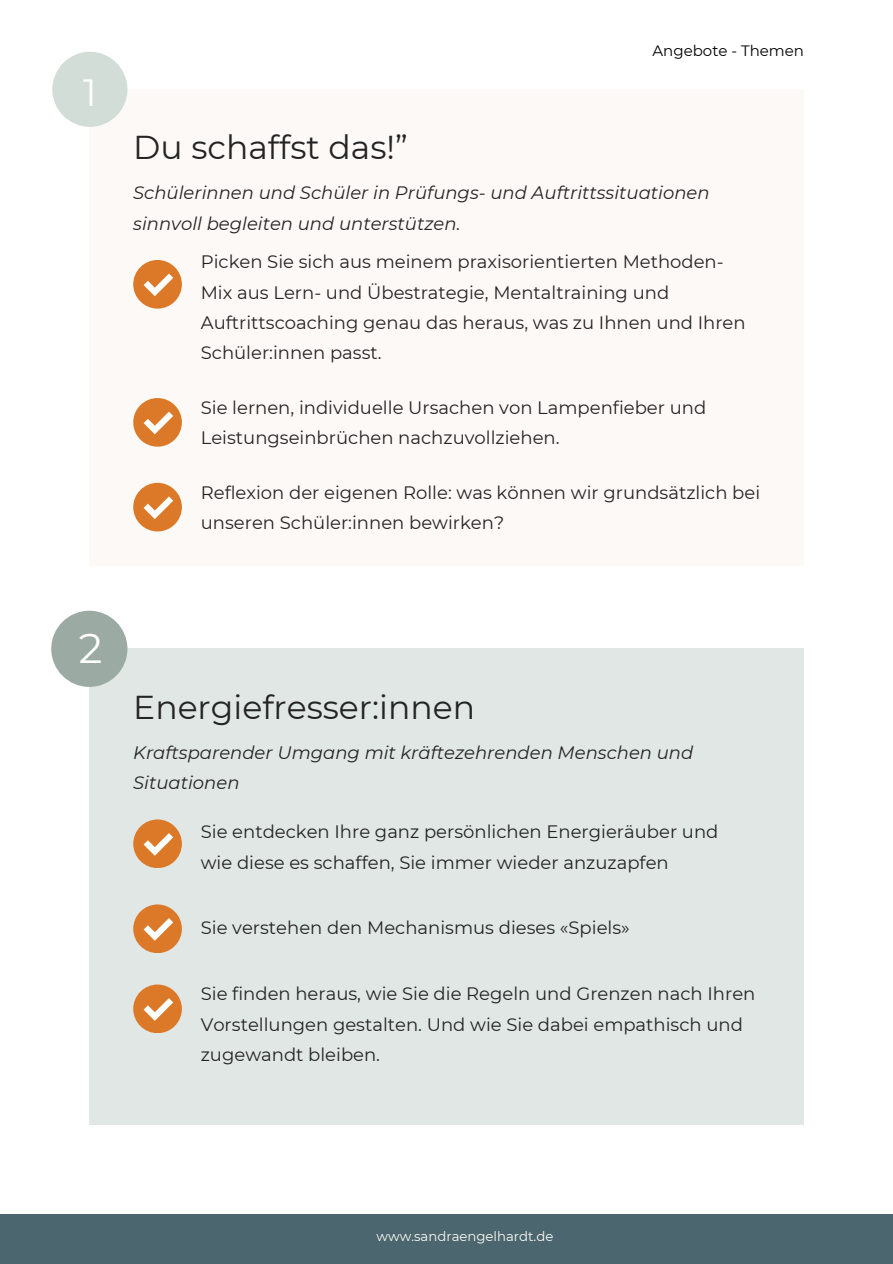
<style>
.page{position:relative;width:893px;height:1264px;background:#fff}
.page>*{position:absolute;margin:0;border:0;box-sizing:border-box;transform-origin:0 0}
.t1{font:41.7px "Montserrat";color:#fff}
.t2{font:37.8px "Montserrat";color:#fff}
.t3{font:33px "Montserrat";color:#242424}
.t4{font:18px/30.3px "Montserrat";color:#242424}
.t5{font:italic 18px/30.3px "Montserrat";color:#242424}
.t6{font:15px "Montserrat";color:#000}
.t7{font:13.2px "Montserrat";color:#fcfaf4}
</style>
<div class="page">
<div style="left:89px;top:89px;width:715px;height:476px;background:#fdf9f6"></div>
<div style="left:133px;top:398px;width:49px;height:48px;background:#dc7928;border-radius:50%"></div>
<svg style="left:144px;top:411px;width:29px;height:23px"></svg>
<div style="left:133px;top:260px;width:49px;height:48px;background:#dc7928;border-radius:50%"></div>
<svg style="left:144px;top:273px;width:29px;height:23px"></svg>
<div style="left:133px;top:483px;width:49px;height:48px;background:#dc7928;border-radius:50%"></div>
<svg style="left:144px;top:496px;width:29px;height:23px"></svg>
<div style="left:89px;top:649px;width:715px;height:475px;background:#e0e7e4"></div>
<div style="left:133px;top:904px;width:49px;height:48px;background:#dc7928;border-radius:50%"></div>
<svg style="left:144px;top:918px;width:29px;height:22px"></svg>
<div style="left:133px;top:819px;width:49px;height:48px;background:#dc7928;border-radius:50%"></div>
<svg style="left:144px;top:833px;width:29px;height:22px"></svg>
<div style="left:133px;top:984px;width:49px;height:48px;background:#dc7928;border-radius:50%"></div>
<svg style="left:144px;top:998px;width:29px;height:22px"></svg>
<div style="left:0;top:1214px;width:892px;height:49px;background:#4b666e"></div>
<div style="left:51px;top:610px;width:76px;height:77px;background:#9baba4;border-radius:50%"></div>
<div style="left:52px;top:52px;width:75px;height:75px;background:#d2ddd8;border-radius:50%"></div>
<h2 class="t2" style="left:83px;top:70px;width:15px">1</h2>
<p class="t6" style="left:652px;top:41px;width:153px">Angebote - Themen</p>
<h3 class="t3" style="left:133px;top:127px;width:276px">Du schaffst das!”</h3>
<p class="t5" style="left:133px;top:178px;width:578px">Schülerinnen und Schüler in Prüfungs- und Auftrittssituationen sinnvoll begleiten und unterstützen.</p>
<p class="t4" style="left:201px;top:246px;width:546px">Picken Sie sich aus meinem praxisorientierten Methoden-Mix aus Lern- und Übestrategie, Mentaltraining und Auftrittscoaching genau das heraus, was zu Ihnen und Ihren Schüler:innen passt.</p>
<p class="t4" style="left:201px;top:392px;width:507px">Sie lernen, individuelle Ursachen von Lampenfieber und<br>Leistungseinbrüchen nachzuvollziehen.</p>
<p class="t4" style="left:201px;top:477px;width:561px">Reflexion der eigenen Rolle: was können wir grundsätzlich bei unseren Schüler:innen bewirken?</p>
<h1 class="t1" style="left:79px;top:622px;width:25px">2</h1>
<h3 class="t3" style="left:133px;top:687px;width:343px">Energiefresser:innen</h3>
<p class="t5" style="left:133px;top:737px;width:561px">Kraftsparender Umgang mit kräftezehrenden Menschen und<br>Situationen</p>
<p class="t4" style="left:201px;top:816px;width:519px">Sie entdecken Ihre ganz persönlichen Energieräuber und wie diese es schaffen, Sie immer wieder anzuzapfen</p>
<p class="t4" style="left:201px;top:912px;width:430px">Sie verstehen den Mechanismus dieses «Spiels»</p>
<p class="t4" style="left:201px;top:978px;width:556px">Sie finden heraus, wie Sie die Regeln und Grenzen nach Ihren<br>Vorstellungen gestalten. Und wie Sie dabei empathisch und zugewandt bleiben.</p>
<p class="t7" style="left:376px;top:1227px;width:178px">www.sandraengelhardt.de</p>
</div>
